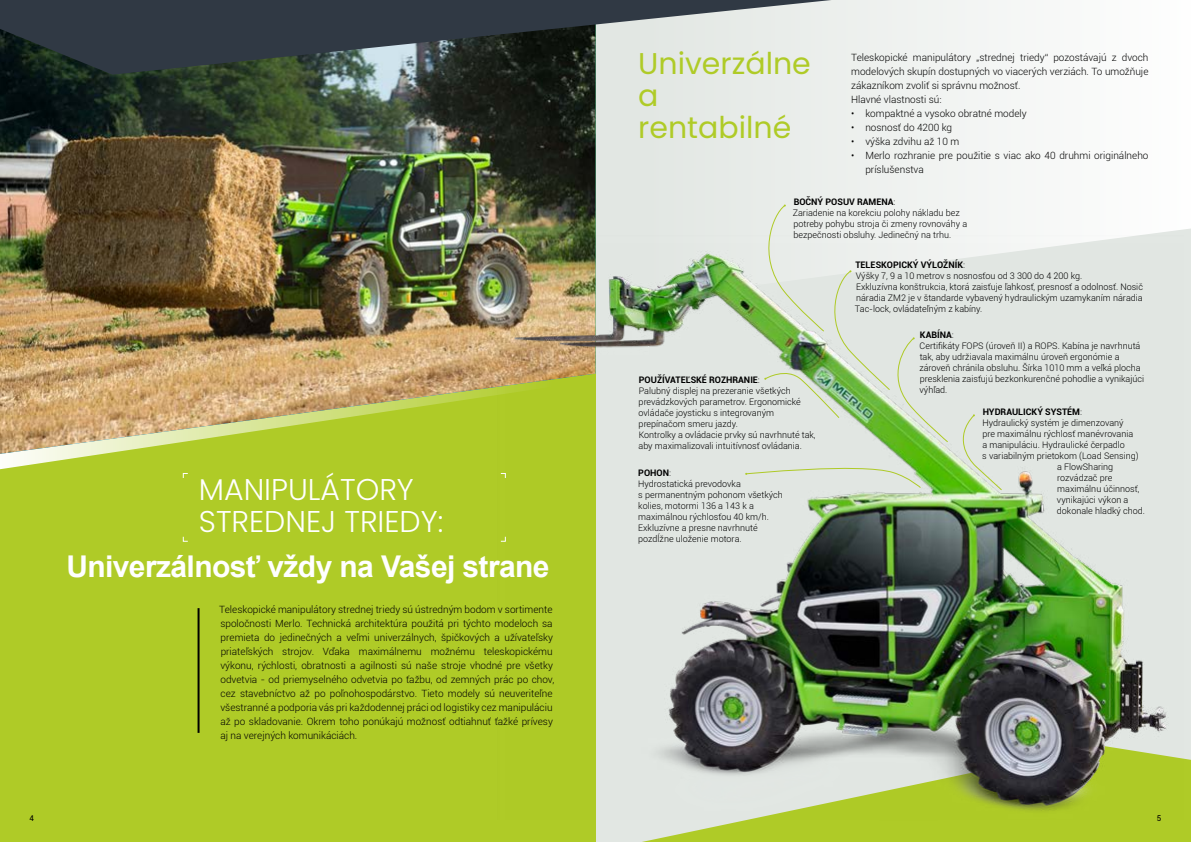
<style>
.page{position:relative;width:1191px;height:842px;background:#fff}
.page>*{position:absolute;margin:0;border:0;box-sizing:border-box;transform-origin:0 0}
.t1{font:700 30px "Arial";letter-spacing:-.02em;color:#fff}
.t2{font:300 30px/32px "Poppins";color:#fff}
.t3{font:30px/32px "Poppins";color:#afcb27}
.t4{font:300 10px/14px "Roboto";color:#000}
.t5{font:300 9px/11px "Roboto";color:#000}
.t6{font:700 9px "Roboto";color:#000}
.t7{font:8px "Roboto";color:#000}
.s1{font-weight:700}
.s2{font-weight:300}
</style>
<div class="page">
<div style="left:0;top:0;width:595px;height:842px;background:#afcb27"></div>
<svg style="left:0;top:454px;width:102px;height:16px"></svg>
<img style="left:0;top:75px;width:595px;height:379px">
<svg style="left:638px;top:0;width:553px;height:300px;fill:#f2f4f2"></svg>
<svg style="left:0;top:0;width:831px;height:75px;background:#5b6467"></svg>
<svg style="left:641px;top:746px;width:550px;height:96px;background:#b4cd39"></svg>
<svg style="left:182px;top:473px;width:6px;height:5px"></svg>
<svg style="left:182px;top:536px;width:6px;height:6px"></svg>
<div style="left:745px;top:205px;width:257px;height:29px;background:#eef1ee"></div>
<hr style="left:197px;top:608px;width:2px;height:125px;background:#000">
<img style="left:496px;top:234px;width:687px;height:586px">
<h1 class="t2" style="left:199px;top:474px;width:246px">MANIPULÁTORY<br>STREDNEJ TRIEDY:</h1>
<h1 class="t1" style="left:66px;top:547px;width:485px">Univerzálnosť vždy na Vašej strane</h1>
<p class="t4" style="left:219px;top:602px;width:336px">Teleskopické manipulátory strednej triedy sú ústredným bodom v sortimente spoločnosti Merlo. Technická architektúra použitá pri týchto modeloch sa premieta do jedinečných a veľmi univerzálnych, špičkových a užívateľsky priateľských strojov. Vďaka maximálnemu možnému teleskopickému výkonu, rýchlosti, obratnosti a agilnosti sú naše stroje vhodné pre všetky odvetvia - od priemyselného odvetvia po ťažbu, od zemných prác po chov, cez stavebníctvo až po poľnohospodárstvo. Tieto modely sú neuveriteľne všestranné a podporia vás pri každodennej práci od logistiky cez manipuláciu až po skladovanie. Okrem toho ponúkajú možnosť odtiahnuť ťažké prívesy aj na verejných komunikáciách.</p>
<h1 class="t3" style="left:638px;top:48px;width:174px">Univerzálne a rentabilné</h1>
<p class="t4" style="left:851px;top:50px;width:299px">Teleskopické manipulátory „strednej triedy“ pozostávajú z dvoch modelových skupín dostupných vo viacerých verziách. To umožňuje zákazníkom zvoliť si správnu možnosť.<br>Hlavné vlastnosti sú:</p>
<p class="t4" style="left:851px;top:106px;width:177px">• kompaktné a vysoko obratné modely</p>
<p class="t4" style="left:851px;top:120px;width:102px">• nosnosť do 4200 kg</p>
<p class="t4" style="left:851px;top:134px;width:109px">• výška zdvihu až 10 m</p>
<p class="t4" style="left:865px;top:148px;width:285px;text-indent:-14px">• Merlo rozhranie pre použitie s viac ako 40 druhmi originálneho príslušenstva</p>
<p class="t5" style="left:792px;top:196px;width:176px"><span class="s1">BOČNÝ POSUV RAMENA</span>:<br>Zariadenie na korekciu polohy nákladu bez potreby pohybu stroja či zmeny rovnováhy a bezpečnosti obsluhy. Jedinečný na trhu.</p>
<p class="t5" style="left:855px;top:259px;width:289px"><span class="s1">TELESKOPICKÝ VÝLOŽNÍK</span>:<br>Výšky 7, 9 a 10 metrov s nosnosťou od 3 300 do 4 200 kg.<br>Exkluzívna konštrukcia, ktorá zaisťuje ľahkosť, presnosť a odolnosť. Nosič náradia ZM2 je v štandarde vybavený hydraulickým uzamykaním náradia Tac-lock, ovládateľným z kabíny.</p>
<p class="t5" style="left:919px;top:329px;width:226px"><span class="s1">KABÍNA</span>:<br>Certifikáty FOPS (úroveň II) a ROPS. Kabína je navrhnutá tak, aby udržiavala maximálnu úroveň ergonómie a zároveň chránila obsluhu. Šírka 1010 mm a veľká plocha presklenia zaisťujú bezkonkurenčné pohodlie a vynikajúci výhľad.</p>
<p class="t6" style="left:982px;top:406px;width:101px">HYDRAULICKÝ SYSTÉM<span class="s2">:</span></p>
<p class="t5" style="left:982px;top:417px;width:143px">Hydraulický systém je dimenzovaný</p>
<p class="t5" style="left:982px;top:428px;width:152px">pre maximálnu rýchlosť manévrovania</p>
<p class="t5" style="left:982px;top:439px;width:144px">a manipuláciu. Hydraulické čerpadlo</p>
<p class="t5" style="left:982px;top:450px;width:158px">s variabilným prietokom (Load Sensing)</p>
<p class="t5" style="left:1057px;top:461px;width:58px">a FlowSharing</p>
<p class="t5" style="left:1057px;top:472px;width:57px">rozvádzač pre</p>
<p class="t5" style="left:1057px;top:483px;width:84px">maximálnu účinnosť,</p>
<p class="t5" style="left:1057px;top:494px;width:73px">vynikajúci výkon a</p>
<p class="t5" style="left:1057px;top:505px;width:89px">dokonale hladký chod.</p>
<p class="t5" style="left:638px;top:374px;width:179px"><span class="s1">POUŽÍVATEĽSKÉ ROZHRANIE</span>:<br>Palubný displej na prezeranie všetkých prevádzkových parametrov. Ergonomické ovládače joysticku s integrovaným prepínačom smeru jazdy.<br>Kontrolky a ovládacie prvky sú navrhnuté tak, aby maximalizovali intuitívnosť ovládania.</p>
<p class="t5" style="left:638px;top:467px;width:146px"><span class="s1">POHON</span>:<br>Hydrostatická prevodovka<br>s permanentným pohonom všetkých kolies, motormi 136 a 143 k a maximálnou rýchlosťou 40 km/h.<br>Exkluzívne a presne navrhnuté pozdĺžne uloženie motora.</p>
<p class="t7" style="left:30px;top:813px;width:6px">4</p>
<p class="t7" style="left:1157px;top:813px;width:6px">5</p>
</div>
